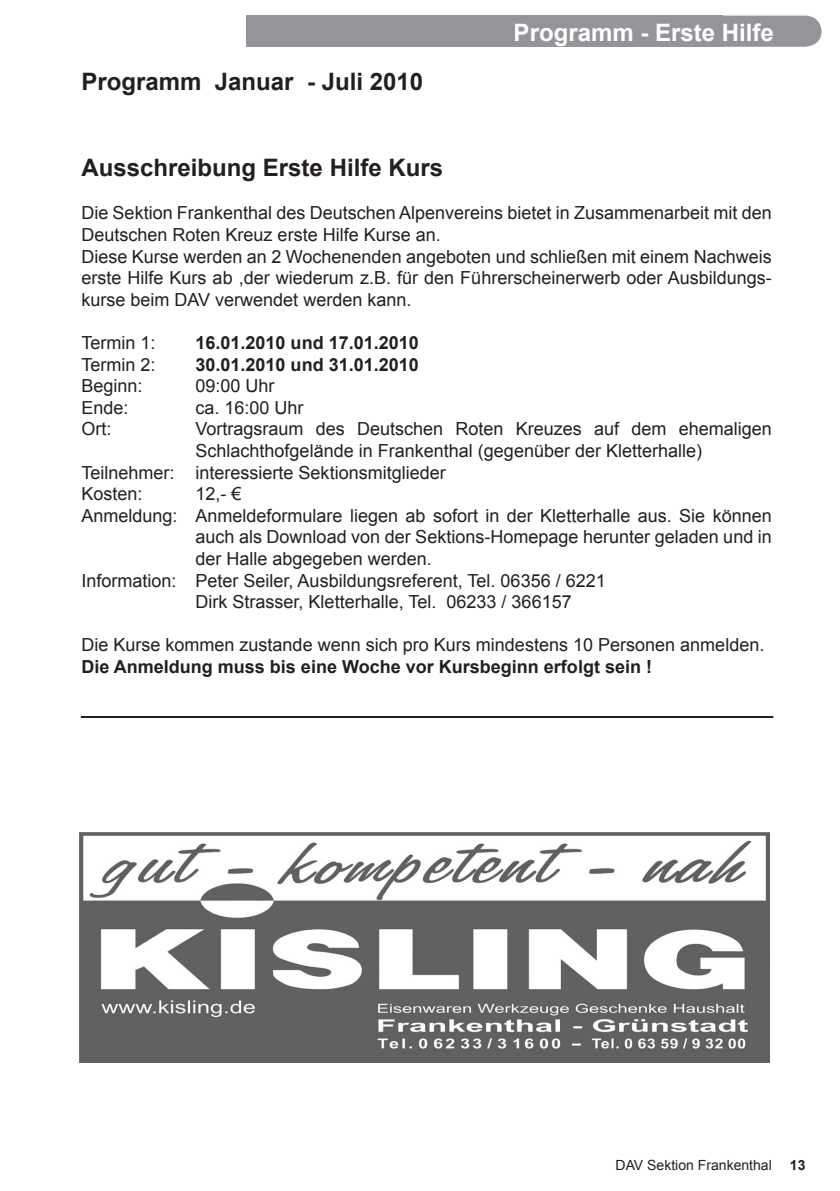
<style>
.page{position:relative;width:840px;height:1191px;background:#fff}
.page>*{position:absolute;margin:0;border:0;box-sizing:border-box;transform-origin:0 0}
.t1{font:700 24px "Arial";color:#231f20}
.t2{font:700 24px "Arial";color:#fff}
.t3{font:18px/21.6px "Arial";color:#231f20}
.t4{font:700 18px "Arial";color:#231f20}
.t5{font:14px "Arial";color:#231f20}
.t6{font:700 14px "Arial";color:#231f20}
</style>
<div class="page">
<div style="left:721px;top:16px;width:100px;height:31px;background:#939598"></div>
<div style="left:246px;top:16px;width:475px;height:31px;background:#939598"></div>
<hr style="left:81px;top:716px;width:691px;height:2px;background:#231f20">
<img style="left:79px;top:832px;width:690px;height:230px">
<h1 class="t1" style="left:81px;top:68px;width:343px">Programm Januar - Juli 2010</h1>
<h1 class="t2" style="left:513px;top:19px;width:262px">Programm - Erste Hilfe</h1>
<h1 class="t1" style="left:81px;top:154px;width:363px">Ausschreibung Erste Hilfe Kurs</h1>
<p class="t3" style="left:81px;top:202px;width:691px">Die Sektion Frankenthal des Deutschen Alpenvereins bietet in Zusammenarbeit mit den Deutschen Roten Kreuz erste Hilfe Kurse an.<br>Diese Kurse werden an 2 Wochenenden angeboten und schließen mit einem Nachweis erste Hilfe Kurs ab ,der wiederum z.B. für den Führerscheinerwerb oder Ausbildungs&shy;kurse beim DAV verwendet werden kann.</p>
<p class="t3" style="left:81px;top:332px;width:76px">Termin 1:</p>
<p class="t4" style="left:195px;top:333px;width:225px">16.01.2010 und 17.01.2010</p>
<p class="t3" style="left:81px;top:353px;width:76px">Termin 2:</p>
<p class="t4" style="left:195px;top:354px;width:225px">30.01.2010 und 31.01.2010</p>
<p class="t3" style="left:81px;top:375px;width:63px">Beginn:</p>
<p class="t3" style="left:195px;top:375px;width:81px">09:00 Uhr</p>
<p class="t3" style="left:81px;top:397px;width:49px">Ende:</p>
<p class="t3" style="left:195px;top:397px;width:110px">ca. 16:00 Uhr</p>
<p class="t3" style="left:81px;top:418px;width:32px">Ort:</p>
<p class="t3" style="left:195px;top:418px;width:577px">Vortragsraum des Deutschen Roten Kreuzes auf dem ehemaligen</p>
<p class="t3" style="left:195px;top:440px;width:508px">Schlachthofgelände in Frankenthal (gegenüber der Kletterhalle)</p>
<p class="t3" style="left:81px;top:461px;width:366px">Teilnehmer: interessierte Sektionsmitglieder</p>
<p class="t3" style="left:81px;top:483px;width:63px">Kosten:</p>
<p class="t3" style="left:195px;top:483px;width:48px">12,- €</p>
<p class="t3" style="left:81px;top:505px;width:691px">Anmeldung: Anmeldeformulare liegen ab sofort in der Kletterhalle aus. Sie können</p>
<p class="t3" style="left:195px;top:526px;width:577px">auch als Download von der Sektions-Homepage herunter geladen und in</p>
<p class="t3" style="left:195px;top:548px;width:238px">der Halle abgegeben werden.</p>
<p class="t3" style="left:81px;top:569px;width:525px">Information: Peter Seiler, Ausbildungsreferent, Tel. 06356 / 6221</p>
<p class="t3" style="left:195px;top:591px;width:377px">Dirk Strasser, Kletterhalle, Tel. 06233 / 366157</p>
<p class="t3" style="left:81px;top:634px;width:684px">Die Kurse kommen zustande wenn sich pro Kurs mindestens 10 Personen anmelden.</p>
<p class="t4" style="left:81px;top:657px;width:572px">Die Anmeldung muss bis eine Woche vor Kursbeginn erfolgt sein !</p>
<p class="t5" style="left:615px;top:1157px;width:158px">DAV Sektion Frankenthal</p>
<p class="t6" style="left:789px;top:1157px;width:17px">13</p>
</div>
